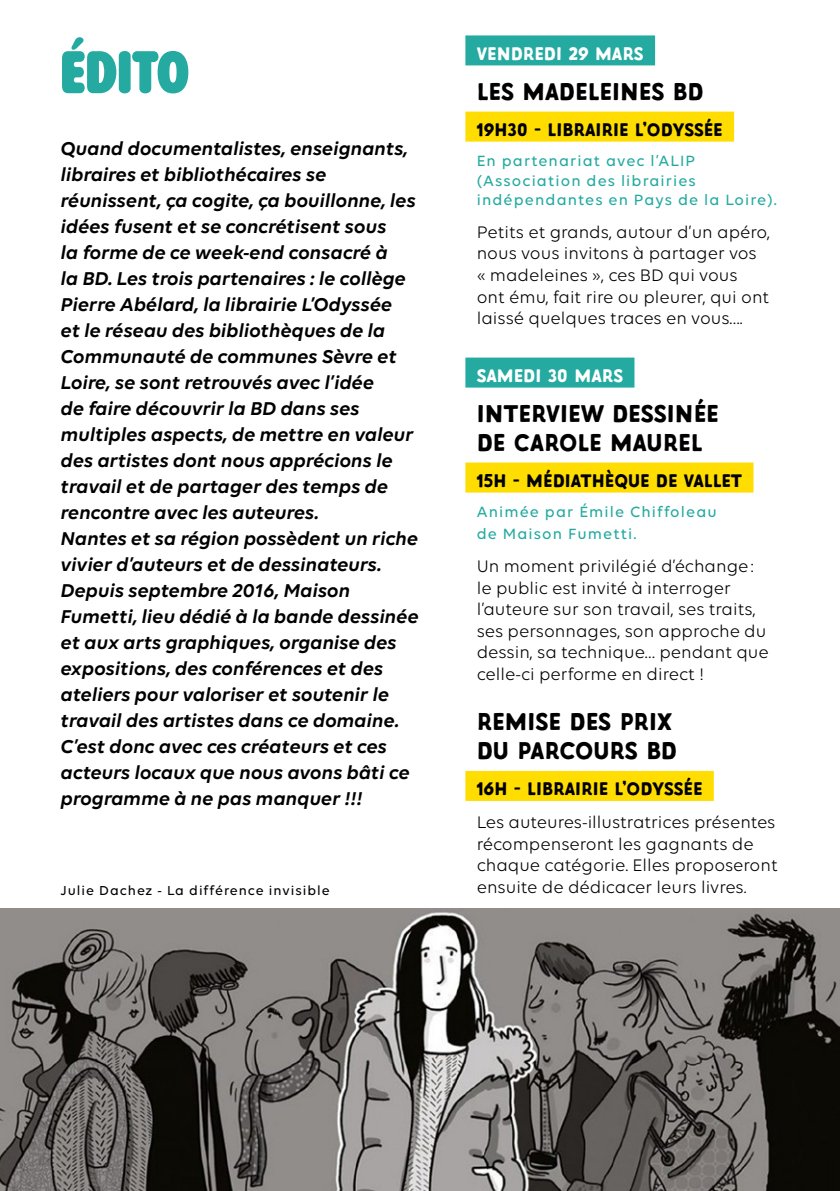
<style>
.page{position:relative;width:840px;height:1191px;background:#fff}
.page>*{position:absolute;margin:0;border:0;box-sizing:border-box;transform-origin:0 0}
.t1{font:60px "Alphabet Soup";color:#24aaa1}
.t2{font:24px/28.8px "Labours";color:#000}
.t3{font:italic 600 20px/26px "Volte";color:#000}
.t4{font:18px/21.6px "Volte";color:#000}
.t5{font:18px "Labours";color:#000}
.t6{font:18px "Labours";color:#fff}
.t7{font:500 16px/19.2px "Volte";letter-spacing:.07em;color:#24aaa1}
.t8{font:500 14px "Volte";letter-spacing:.07em;color:#000}
</style>
<div class="page">
<img style="left:0;top:908px;width:839px;height:283px">
<div style="left:465px;top:35px;width:189px;height:30px;background:#24aaa1"></div>
<div style="left:465px;top:112px;width:268px;height:30px;background:#fd0"></div>
<div style="left:465px;top:357px;width:169px;height:30px;background:#24aaa1"></div>
<div style="left:465px;top:462px;width:288px;height:30px;background:#fd0"></div>
<div style="left:465px;top:771px;width:248px;height:30px;background:#fd0"></div>
<p class="t1" style="left:60px;top:37px;width:130px">ÉDITO</p>
<p class="t3" style="left:60px;top:135px;width:356px">Quand documentalistes, enseignants, libraires et bibliothécaires se réunissent, ça cogite, ça bouillonne, les idées fusent et se concrétisent sous<br>la forme de ce week-end consacré à<br>la BD. Les trois partenaires : le collège Pierre Abélard, la librairie L’Odyssée et le réseau des bibliothèques de la Communauté de communes Sèvre et Loire, se sont retrouvés avec l’idée<br>de faire découvrir la BD dans ses multiples aspects, de mettre en valeur des artistes dont nous apprécions le travail et de partager des temps de rencontre avec les auteures.</p>
<p class="t3" style="left:60px;top:525px;width:359px">Nantes et sa région possèdent un riche vivier d’auteurs et de dessinateurs.</p>
<p class="t3" style="left:60px;top:577px;width:359px">Depuis septembre 2016, Maison Fumetti, lieu dédié à la bande dessinée et aux arts graphiques, organise des expositions, des conférences et des ateliers pour valoriser et soutenir le travail des artistes dans ce domaine.</p>
<p class="t3" style="left:60px;top:733px;width:350px">C’est donc avec ces créateurs et ces acteurs locaux que nous avons bâti ce programme à ne pas manquer !!!</p>
<p class="t8" style="left:60px;top:882px;width:270px">Julie Dachez - La différence invisible</p>
<p class="t6" style="left:476px;top:41px;width:168px">VENDREDI 29 MARS</p>
<p class="t2" style="left:476px;top:77px;width:228px">LES MADELEINES BD</p>
<p class="t5" style="left:476px;top:117px;width:247px">19H30 - LIBRAIRIE L’ODYSSÉE</p>
<p class="t7" style="left:476px;top:151px;width:301px">En partenariat avec l’ALIP (Association des librairies indépendantes en Pays de la Loire).</p>
<p class="t4" style="left:476px;top:221px;width:295px">Petits et grands, autour d’un apéro, nous vous invitons à partager vos<br>« madeleines », ces BD qui vous ont ému, fait rire ou pleurer, qui ont laissé quelques traces en vous….</p>
<p class="t6" style="left:476px;top:363px;width:148px">SAMEDI 30 MARS</p>
<p class="t2" style="left:476px;top:399px;width:243px">INTERVIEW DESSINÉE</p>
<p class="t2" style="left:476px;top:428px;width:227px">DE CAROLE MAUREL</p>
<p class="t5" style="left:476px;top:468px;width:267px">15H - MÉDIATHÈQUE DE VALLET</p>
<p class="t7" style="left:476px;top:501px;width:241px;line-height:21.6px">Animée par Émile Chiffoleau de Maison Fumetti.</p>
<p class="t4" style="left:476px;top:555px;width:293px">Un moment privilégié d’échange: le public est invité à interroger l’auteure sur son travail, ses traits, ses personnages, son approche du dessin, sa technique… pendant que celle-ci performe en direct !</p>
<p class="t2" style="left:476px;top:707px;width:202px">REMISE DES PRIX<br>DU PARCOURS BD</p>
<p class="t5" style="left:476px;top:776px;width:227px">16H - LIBRAIRIE L’ODYSSÉE</p>
<p class="t4" style="left:476px;top:811px;width:302px">Les auteures-illustratrices présentes récompenseront les gagnants de chaque catégorie. Elles proposeront ensuite de dédicacer leurs livres.</p>
</div>
